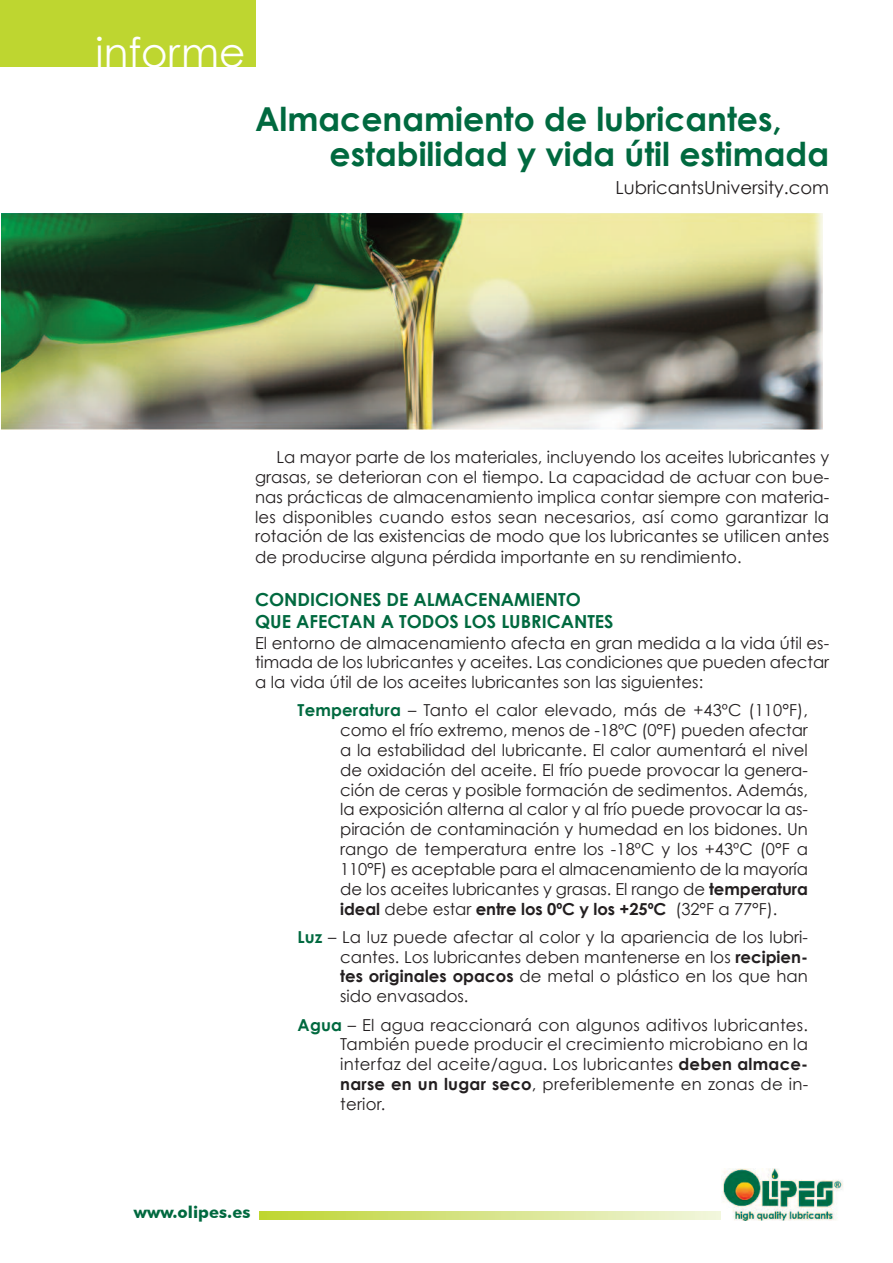
<style>
.page{position:relative;width:893px;height:1263px;background:#fff}
.page>*{position:absolute;margin:0;border:0;box-sizing:border-box;transform-origin:0 0}
.t1{font:40.5px "Century Gothic";color:#fff}
.t2{font:700 33px/34.5px "Century Gothic";color:#00693f}
.t3{font:700 18px/21.6px "Century Gothic";color:#00693f}
.t4{font:18px "Century Gothic";color:#231f20}
.t5{font:16.5px/19.8px "Century Gothic";color:#231f20;text-align:justify}
.t6{font:700 16.5px "Futura BT";color:#00693f}
.s1{font-weight:700;color:#00693f}
.s2{font-weight:700}
</style>
<div class="page">
<img style="left:1px;top:213px;width:821px;height:216px">
<div style="left:0;top:0;width:255px;height:67px;background:#bed630"></div>
<svg style="left:259px;top:1211px;width:462px;height:9px;background:#d7e589"></svg>
<img style="left:722px;top:1168px;width:121px;height:53px">
<h1 class="t1" style="left:96px;top:26px;width:151px">informe</h1>
<h2 class="t2" style="left:330px;top:101px;width:501px;text-indent:-74px">Almacenamiento de lubricantes, estabilidad y vida útil estimada</h2>
<p class="t4" style="left:615px;top:176px;width:215px">LubricantsUniversity.com</p>
<p class="t5" style="left:255px;top:447px;width:576px;text-indent:21px">La mayor parte de los materiales, incluyendo los aceites lubricantes y grasas, se deterioran con el tiempo. La capacidad de actuar con bue&shy;nas prácticas de almacenamiento implica contar siempre con materia&shy;les disponibles cuando estos sean necesarios, así como garantizar la rotación de las existencias de modo que los lubricantes se utilicen antes de producirse alguna pérdida importante en su rendimiento.</p>
<p class="t3" style="left:255px;top:589px;width:360px">CONDICIONES DE ALMACENAMIENTO<br>QUE AFECTAN A TODOS LOS LUBRICANTES</p>
<p class="t5" style="left:255px;top:632px;width:576px">El entorno de almacenamiento afecta en gran medida a la vida útil es&shy;timada de los lubricantes y aceites. Las condiciones que pueden afectar a la vida útil de los aceites lubricantes son las siguientes:</p>
<p class="t5" style="left:340px;top:700px;width:469px;text-indent:-43px"><span class="s1">Temperatura</span> – Tanto el calor elevado, más de +43ºC (110°F), como el frío extremo, menos de -18ºC (0°F) pueden afectar a la estabilidad del lubricante. El calor aumentará el nivel de oxidación del aceite. El frío puede provocar la genera&shy;ción de ceras y posible formación de sedimentos. Además, la exposición alterna al calor y al frío puede provocar la as&shy;piración de contaminación y humedad en los bidones. Un rango de temperatura entre los -18ºC y los +43ºC (0°F a 110°F) es aceptable para el almacenamiento de la mayoría de los aceites lubricantes y grasas. El rango de <span class="s2">temperatura ideal</span> debe estar <span class="s2">entre los 0ºC y los +25ºC</span> (32°F a 77°F).</p>
<p class="t5" style="left:340px;top:926px;width:469px;text-indent:-43px"><span class="s1">Luz</span> – La luz puede afectar al color y la apariencia de los lubri&shy;cantes. Los lubricantes deben mantenerse en los <span class="s2">recipien&shy;tes originales opacos</span> de metal o plástico en los que han sido envasados.</p>
<p class="t5" style="left:340px;top:1014px;width:469px;text-indent:-43px"><span class="s1">Agua</span> – El agua reaccionará con algunos aditivos lubricantes.<br>También puede producir el crecimiento microbiano en la interfaz del aceite/agua. Los lubricantes <span class="s2">deben almace&shy;narse en un lugar seco</span>, preferiblemente en zonas de in&shy;terior.</p>
<p class="t6" style="left:134px;top:1202px;width:118px">www.olipes.es</p>
</div>
